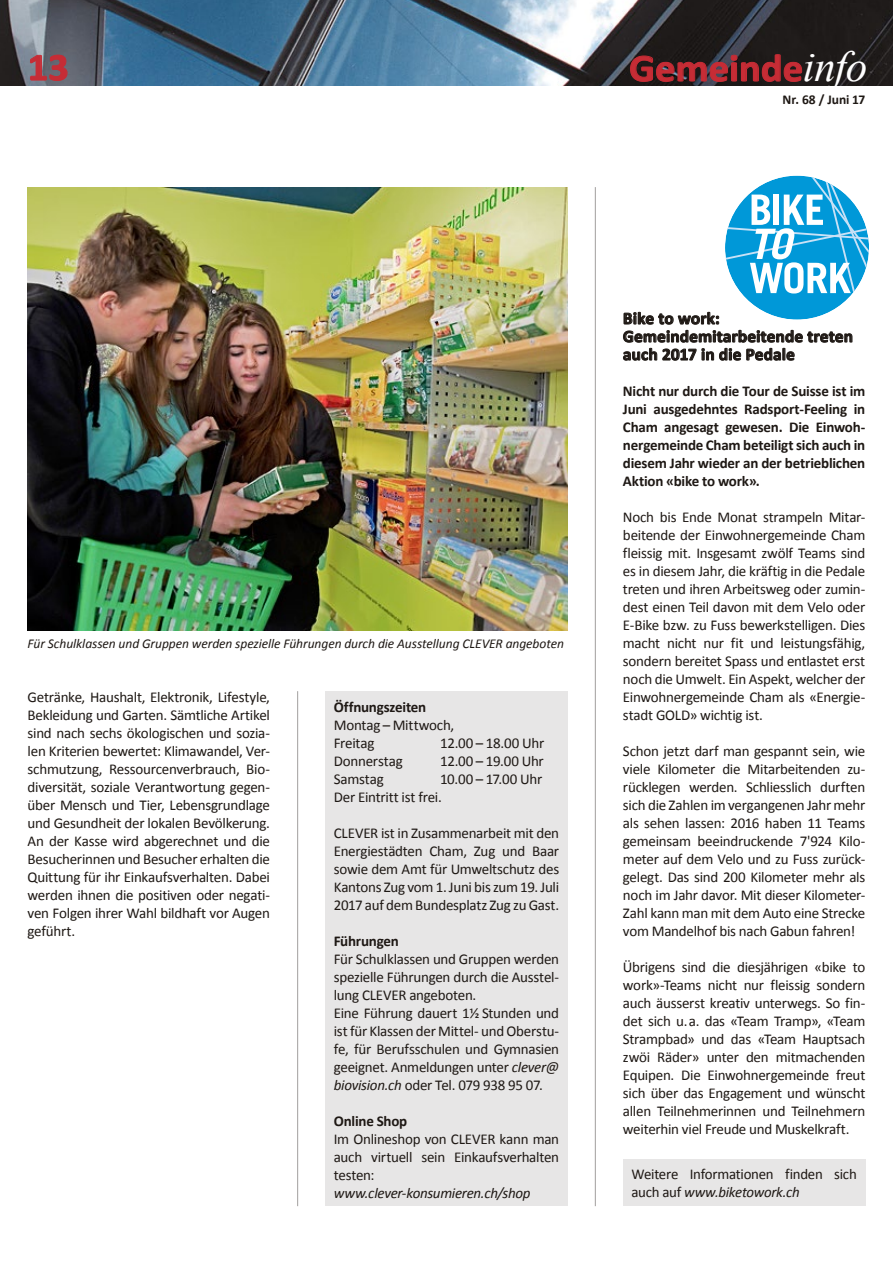
<style>
.page{position:relative;width:893px;height:1263px;background:#fff}
.page>*{position:absolute;margin:0;border:0;box-sizing:border-box;transform-origin:0 0}
.t1{font:700 38.85px "Calibri";color:#c62c35;scale:1.05 1}
.t2{font:700 17.25px/18px "Calibri";letter-spacing:.01em;color:#1e1814}
.t3{font:15px/18px "Calibri";letter-spacing:-.02em;color:#1e1814;text-align:justify}
.t4{font:700 15px/18px "Calibri";letter-spacing:-.015em;color:#1e1814;text-align:justify}
.t5{font:italic 15px "Calibri";letter-spacing:-.02em;color:#1e1814}
.t6{font:italic 13.5px "Calibri";letter-spacing:-.005em;color:#1e1814}
.t7{font:700 13.5px "Calibri";letter-spacing:-.005em;color:#1e1814}
.s1{font-family:"Times New Roman";font-weight:400;font-style:italic;font-size:43.2px;color:#fff}
.s2{font-style:italic}
</style>
<div class="page">
<img style="left:0;top:0;width:893px;height:85px">
<svg style="left:30px;top:54px;width:38px;height:27px"></svg>
<svg style="left:630px;top:54px;width:172px;height:28px;background:#3f2225"></svg>
<hr style="left:297px;top:691px;width:1px;height:515px;background:#a19f9e">
<hr style="left:595px;top:187px;width:1px;height:1019px;background:#a19f9e">
<svg style="left:623px;top:312px;width:229px;height:49px"></svg>
<div style="left:623px;top:1159px;width:242px;height:47px;background:#e7e6e6"></div>
<div style="left:325px;top:692px;width:243px;height:514px;background:#e7e6e6"></div>
<img style="left:28px;top:187px;width:540px;height:443px">
<div style="left:725px;top:176px;width:144px;height:144px;background:#0098d8;border-radius:50%"></div>
<svg style="left:726px;top:177px;width:143px;height:116px"></svg>
<h1 class="t1" style="left:28px;top:42px;width:41px">13</h1>
<h1 class="t1" style="left:629px;top:43px;width:228px">Gemeinde<span class="s1">info</span></h1>
<p class="t7" style="left:783px;top:91px;width:84px">Nr. 68 / Juni 17</p>
<p class="t6" style="left:28px;top:634px;width:538px">Für Schulklassen und Gruppen werden spezielle Führungen durch die Ausstellung CLEVER angeboten</p>
<p class="t3" style="left:28px;top:688px;width:244px">Getränke, Haushalt, Elektronik, Lifestyle, Bekleidung und Garten. Sämtliche Artikel sind nach sechs ökologischen und sozia&shy;len Kriterien bewertet: Klimawandel, Ver&shy;schmutzung, Ressourcenverbrauch, Bio&shy;diversität, soziale Verantwortung gegen&shy;über Mensch und Tier, Lebensgrundlage und Gesundheit der lokalen Bevölkerung.<br>An der Kasse wird abgerechnet und die Besucherinnen und Besucher erhalten die Quittung für ihr Einkaufsverhalten. Dabei werden ihnen die positiven oder negati&shy;ven Folgen ihrer Wahl bildhaft vor Augen geführt.</p>
<p class="t4" style="left:334px;top:698px;width:94px">Öffnungszeiten</p>
<p class="t3" style="left:334px;top:716px;width:122px">Montag – Mittwoch,<br>Freitag</p>
<p class="t3" style="left:440px;top:734px;width:106px">12.00 – 18.00 Uhr</p>
<p class="t3" style="left:334px;top:752px;width:70px">Donnerstag</p>
<p class="t3" style="left:440px;top:752px;width:105px">12.00 – 19.00 Uhr</p>
<p class="t3" style="left:334px;top:770px;width:52px">Samstag</p>
<p class="t3" style="left:334px;top:770px;width:210px;text-indent:106px">10.00 – 17.00 Uhr<br>Der Eintritt ist frei.</p>
<p class="t3" style="left:334px;top:824px;width:227px">CLEVER ist in Zusammenarbeit mit den Energiestädten Cham, Zug und Baar sowie dem Amt für Umweltschutz des Kantons Zug vom 1. Juni bis zum 19. Juli 2017 auf dem Bundesplatz Zug zu Gast.</p>
<p class="t4" style="left:334px;top:932px;width:67px">Führungen</p>
<p class="t3" style="left:334px;top:950px;width:227px;text-align:left">Für Schulklassen und Gruppen werden spezielle Führungen durch die Ausstel&shy;lung CLEVER angeboten.<br>Eine Führung dauert 1½ Stunden und ist für Klassen der Mittel- und Oberstu&shy;fe, für Berufsschulen und Gymnasien geeignet. Anmeldungen unter <span class="s2">clever@ biovision.ch</span> oder Tel. 079 938 95 07.</p>
<p class="t4" style="left:334px;top:1112px;width:75px">Online Shop</p>
<p class="t3" style="left:334px;top:1130px;width:227px">Im Onlineshop von CLEVER kann man auch virtuell sein Einkaufsverhalten testen:</p>
<p class="t5" style="left:334px;top:1182px;width:198px">www.clever-konsumieren.ch/shop</p>
<p class="t2" style="left:623px;top:309px;width:232px">Bike to work:<br>Gemeindemitarbeitende treten auch 2017 in die Pedale</p>
<p class="t4" style="left:623px;top:382px;width:244px">Nicht nur durch die Tour de Suisse ist im Juni ausgedehntes Radsport-Feeling in Cham angesagt gewesen. Die Einwoh&shy;nergemeinde Cham beteiligt sich auch in diesem Jahr wieder an der betrieblichen Aktion «bike to work».</p>
<p class="t3" style="left:623px;top:508px;width:244px">Noch bis Ende Monat strampeln Mitar&shy;beitende der Einwohnergemeinde Cham fleissig mit. Insgesamt zwölf Teams sind es in diesem Jahr, die kräftig in die Pedale treten und ihren Arbeitsweg oder zumin&shy;dest einen Teil davon mit dem Velo oder E-Bike bzw. zu Fuss bewerkstelligen. Dies macht nicht nur fit und leistungsfähig, sondern bereitet Spass und entlastet erst noch die Umwelt. Ein Aspekt, welcher der Einwohnergemeinde Cham als «Energie&shy;stadt GOLD» wichtig ist.</p>
<p class="t3" style="left:623px;top:742px;width:244px">Schon jetzt darf man gespannt sein, wie viele Kilometer die Mitarbeitenden zu&shy;rücklegen werden. Schliesslich durften sich die Zahlen im vergangenen Jahr mehr als sehen lassen: 2016 haben 11 Teams gemeinsam beeindruckende 7'924 Kilo&shy;meter auf dem Velo und zu Fuss zurück&shy;gelegt. Das sind 200 Kilometer mehr als noch im Jahr davor. Mit dieser Kilometer-Zahl kann man mit dem Auto eine Strecke vom Mandelhof bis nach Gabun fahren!</p>
<p class="t3" style="left:623px;top:958px;width:244px">Übrigens sind die diesjährigen «bike to work»-Teams nicht nur fleissig sondern auch äusserst kreativ unterwegs. So fin&shy;det sich u. a. das «Team Tramp», «Team Strampbad» und das «Team Hauptsach zwöi Räder» unter den mitmachenden Equipen. Die Einwohnergemeinde freut sich über das Engagement und wünscht allen Teilnehmerinnen und Teilnehmern weiterhin viel Freude und Muskelkraft.</p>
<p class="t3" style="left:631px;top:1165px;width:227px">Weitere Informationen finden sich auch auf <span class="s2">www.biketowork.ch</span></p>
</div>
